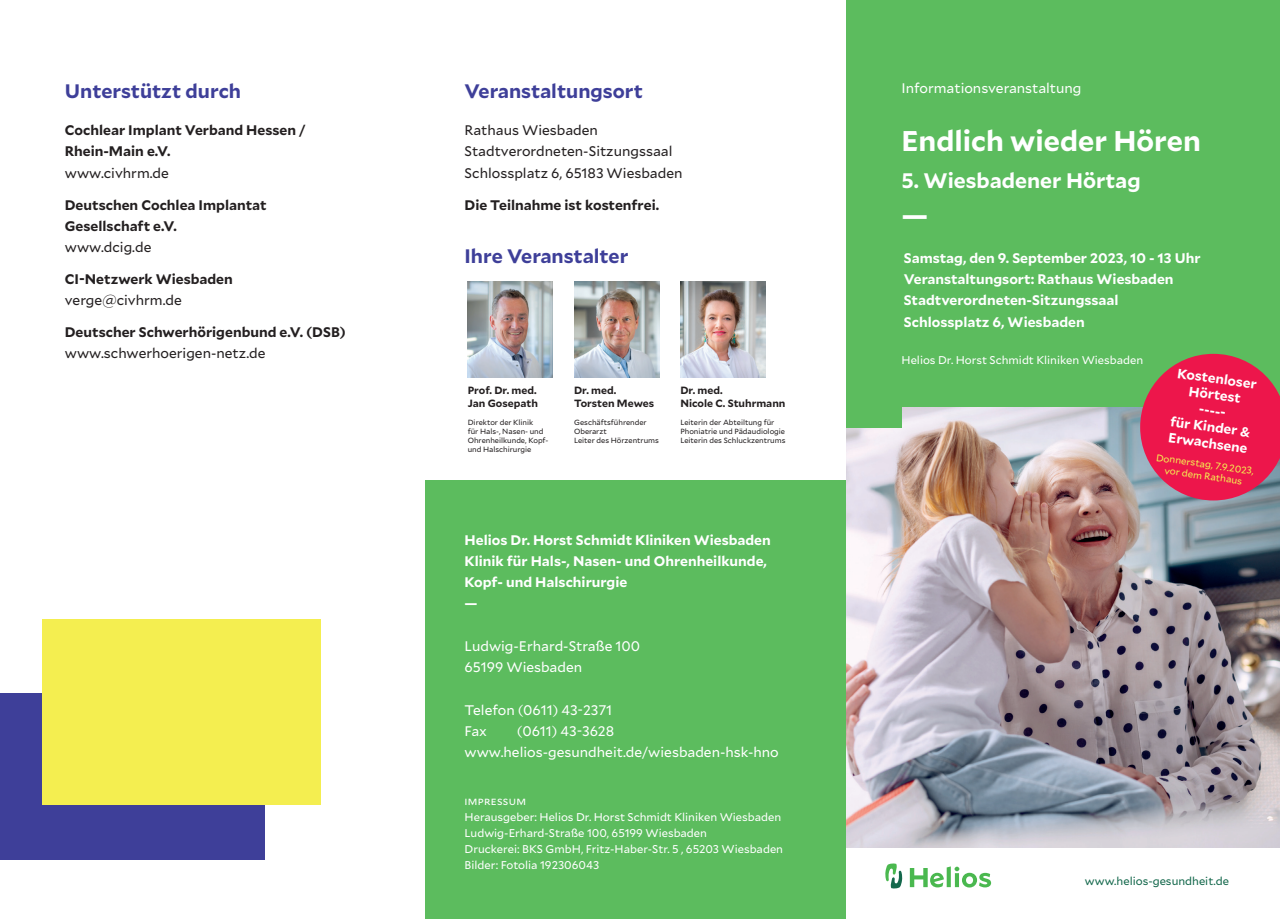
<style>
.page{position:relative;width:1280px;height:919px;background:#fff}
.page>*{position:absolute;margin:0;border:0;box-sizing:border-box;transform-origin:0 0}
.t1{font:700 28.5px "Mallory";color:#fff}
.t2{font:700 21px "Mallory";color:#fff}
.t3{font:700 19.5px "Mallory";color:#3e3f99}
.t4{font:700 13.8px/21.3px "Mallory";color:#fff}
.t5{font:700 13.8px/21.3px "Mallory";color:#231f20}
.t6{font:13.8px/21.3px "Mallory";color:#fff}
.t7{font:13.8px/21.3px "Mallory";color:#231f20}
.t8{font:700 13.5px/16.2px "Mallory";color:#fff;text-align:center}
.t9{font:11.25px/15.9px "Mallory";color:#fff}
.t10{font:11.25px "Mallory";color:#14684c}
.t11{font:700 10.5px/12.6px "Mallory";color:#231f20}
.t12{font:9.75px/11.7px "Mallory";color:#f4ee50;text-align:center}
.t13{font:7.5px/9px "Mallory";color:#231f20}
</style>
<div class="page">
<div style="left:425px;top:480px;width:421px;height:438px;background:#5cbc5e"></div>
<img style="left:468px;top:282px;width:85px;height:95px">
<img style="left:574px;top:282px;width:85px;height:95px">
<img style="left:680px;top:282px;width:85px;height:95px">
<div style="left:0;top:693px;width:265px;height:167px;background:#3e3f99"></div>
<div style="left:43px;top:619px;width:278px;height:185px;background:#f4ee50"></div>
<img style="left:846px;top:406px;width:434px;height:442px">
<div style="left:846px;top:0;width:434px;height:406px;background:#5cbc5e"></div>
<div style="left:846px;top:0;width:55px;height:427px;background:#5cbc5e"></div>
<svg style="left:1140px;top:354px;width:140px;height:146px;background:#d53356"></svg>
<svg style="left:910px;top:866px;width:81px;height:21px"></svg>
<svg style="left:885px;top:863px;width:17px;height:25px"></svg>
<h3 class="t3" style="left:65px;top:76px;width:178px">Unterstützt durch</h3>
<p class="t5" style="left:65px;top:119px;width:242px">Cochlear Implant Verband Hessen /<br>Rhein-Main e.V.</p>
<p class="t7" style="left:65px;top:161px;width:106px">www.civhrm.de</p>
<p class="t5" style="left:65px;top:193px;width:203px">Deutschen Cochlea Implantat<br>Gesellschaft e.V.</p>
<p class="t7" style="left:65px;top:236px;width:88px">www.dcig.de</p>
<p class="t5" style="left:65px;top:267px;width:169px">CI-Netzwerk Wiesbaden</p>
<p class="t7" style="left:65px;top:289px;width:119px">verge@civhrm.de</p>
<p class="t5" style="left:65px;top:321px;width:282px">Deutscher Schwerhörigenbund e.V. (DSB)</p>
<p class="t7" style="left:65px;top:342px;width:202px">www.schwerhoerigen-netz.de</p>
<h3 class="t3" style="left:465px;top:76px;width:180px">Veranstaltungsort</h3>
<p class="t7" style="left:465px;top:119px;width:219px">Rathaus Wiesbaden<br>Stadtverordneten-Sitzungssaal<br>Schlossplatz 6, 65183 Wiesbaden</p>
<p class="t5" style="left:465px;top:193px;width:196px">Die Teilnahme ist kostenfrei.</p>
<h3 class="t3" style="left:465px;top:241px;width:165px">Ihre Veranstalter</h3>
<p class="t11" style="left:468px;top:383px;width:72px">Prof. Dr. med.<br>Jan Gosepath</p>
<p class="t13" style="left:468px;top:417px;width:82px">Direktor der Klinik<br>für Hals-, Nasen- und<br>Ohrenheilkunde, Kopf&shy;und Halschirurgie</p>
<p class="t11" style="left:574px;top:383px;width:82px">Dr. med.<br>Torsten Mewes</p>
<p class="t13" style="left:574px;top:417px;width:86px">Geschäftsführender<br>Oberarzt<br>Leiter des Hörzentrums</p>
<p class="t11" style="left:680px;top:383px;width:107px">Dr. med.<br>Nicole C. Stuhrmann</p>
<p class="t13" style="left:680px;top:417px;width:107px">Leiterin der Abteiltung für<br>Phoniatrie und Pädaudiologie<br>Leiterin des Schluckzentrums</p>
<p class="t4" style="left:465px;top:528px;width:308px">Helios Dr. Horst Schmidt Kliniken Wiesbaden<br>Klinik für Hals-, Nasen- und Ohrenheilkunde,<br>Kopf- und Halschirurgie<br>—</p>
<p class="t6" style="left:465px;top:634px;width:177px">Ludwig-Erhard-Straße 100<br>65199 Wiesbaden</p>
<p class="t6" style="left:465px;top:698px;width:149px">Telefon (0611) 43-2371<br>Fax</p>
<p class="t6" style="left:465px;top:719px;width:316px;text-indent:52px">(0611) 43-3628 www.helios-gesundheit.de/wiesbaden-hsk-hno</p>
<p class="t9" style="left:465px;top:792px;width:320px">impressum<br>Herausgeber: Helios Dr. Horst Schmidt Kliniken Wiesbaden Ludwig-Erhard-Straße 100, 65199 Wiesbaden<br>Druckerei: BKS GmbH, Fritz-Haber-Str. 5 , 65203 Wiesbaden Bilder: Fotolia 192306043</p>
<p class="t6" style="left:901px;top:76px;width:181px">Informationsveranstaltung</p>
<h1 class="t1" style="left:901px;top:119px;width:301px">Endlich wieder Hören</h1>
<h2 class="t2" style="left:901px;top:165px;width:241px">5. Wiesbadener Hörtag</h2>
<h1 class="t1" style="left:901px;top:194px;width:28px">—</h1>
<p class="t4" style="left:904px;top:246px;width:298px">Samstag, den 9. September 2023, 10 - 13 Uhr Veranstaltungsort: Rathaus Wiesbaden Stadtverordneten-Sitzungssaal Schlossplatz 6, Wiesbaden</p>
<p class="t8" style="left:1178px;top:364px;width:82px;rotate:8deg">Kostenloser<br>Hörtest -----<br>für Kinder &amp;<br>Erwachsene</p>
<p class="t12" style="left:1157px;top:451px;width:100px;rotate:8deg">Donnerstag, 7.9.2023, vor dem Rathaus</p>
<p class="t9" style="left:901px;top:351px;width:243px">Helios Dr. Horst Schmidt Kliniken Wiesbaden</p>
<p class="t10" style="left:1085px;top:872px;width:145px">www.helios-gesundheit.de</p>
</div>
